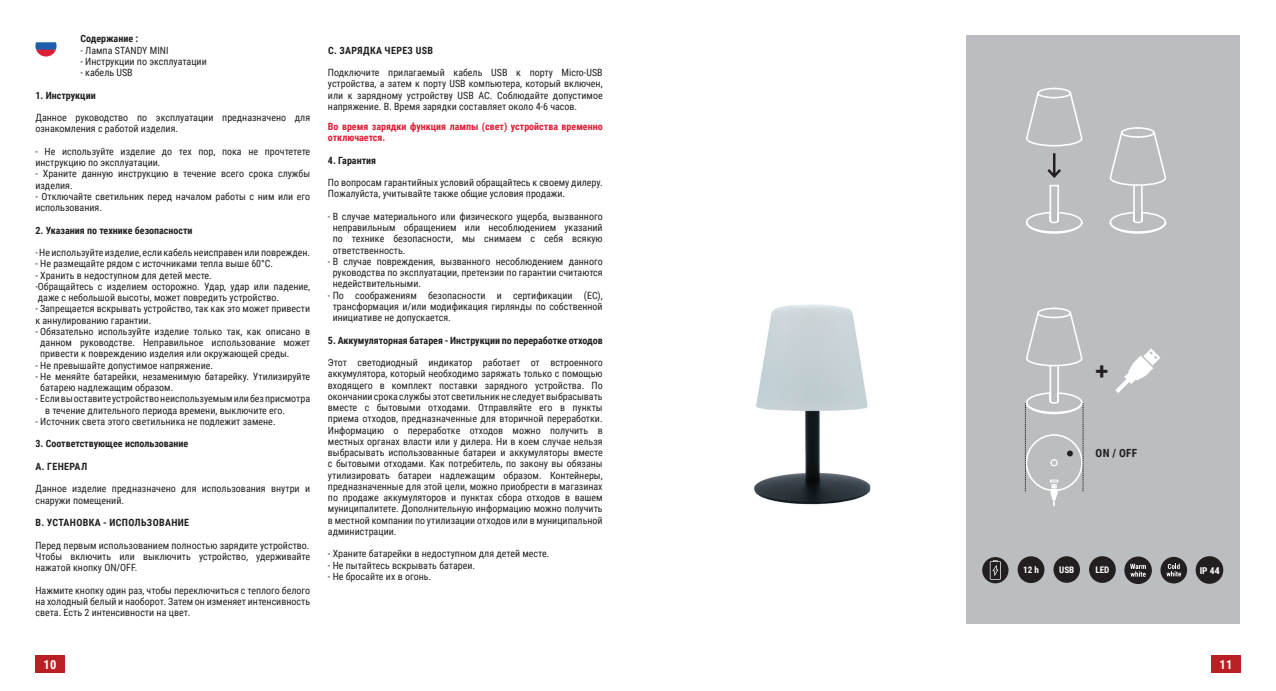
<style>
.page{position:relative;width:1276px;height:691px;background:#fff}
.page>*{position:absolute;margin:0;border:0;box-sizing:border-box;transform-origin:0 0}
.t1{font:700 23.38px "Roboto";color:#231f20}
.t2{font:700 12.5px "Roboto Condensed";color:#fff}
.t3{font:700 11.25px "Roboto Condensed";color:#231f20}
.t4{font:10px/11.2px "Roboto Condensed";color:#231f20}
.t5{font:700 10px "Roboto Condensed";color:#231f20}
.t6{font:700 10px/11.2px "Roboto Condensed";color:#de1d36}
.t7{font:700 10px "Roboto Condensed";letter-spacing:.035em;color:#231f20}
.t8{font:700 9.38px "Roboto Condensed";color:#fff}
.t9{font:700 9.12px "Roboto Condensed";color:#fff}
.t10{font:700 9px "Roboto Condensed";color:#fff}
</style>
<div class="page">
<div style="left:35px;top:656px;width:30px;height:17px;background:#ba1f24"></div>
<div style="left:1211px;top:656px;width:29px;height:17px;background:#ba1f24"></div>
<svg style="left:35px;top:42px;width:22px;height:15px"></svg>
<img style="left:754px;top:304px;width:117px;height:201px">
<div style="left:966px;top:35px;width:273px;height:589px;background:#bcbdc0"></div>
<div style="left:982px;top:557px;width:26px;height:26px;background:#231f20;border-radius:50%"></div>
<svg style="left:990px;top:560px;width:11px;height:20px"></svg>
<div style="left:1195px;top:556px;width:28px;height:28px;background:#231f20;border-radius:50%"></div>
<div style="left:1089px;top:556px;width:26px;height:27px;background:#231f20;border-radius:50%"></div>
<div style="left:1017px;top:556px;width:27px;height:27px;background:#231f20;border-radius:50%"></div>
<div style="left:1053px;top:556px;width:27px;height:27px;background:#231f20;border-radius:50%"></div>
<svg style="left:1115px;top:348px;width:45px;height:45px"></svg>
<svg style="left:1026px;top:87px;width:57px;height:60px"></svg>
<hr style="left:1053px;top:153px;width:2px;height:23px;background:#231f20">
<svg style="left:1026px;top:166px;width:57px;height:68px"></svg>
<svg style="left:1109px;top:127px;width:58px;height:107px"></svg>
<svg style="left:1024px;top:307px;width:60px;height:199px"></svg>
<div style="left:1160px;top:557px;width:27px;height:26px;background:#231f20;border-radius:50%"></div>
<svg style="left:1166px;top:564px;width:15px;height:12px"></svg>
<div style="left:1124px;top:557px;width:28px;height:27px;background:#231f20;border-radius:50%"></div>
<svg style="left:1130px;top:564px;width:16px;height:13px"></svg>
<p class="t5" style="left:80px;top:32px;width:59px">Содержание :</p>
<p class="t4" style="left:80px;top:44px;width:90px">- Лампа STANDY MINI</p>
<p class="t4" style="left:80px;top:55px;width:128px">- Инструкции по эксплуатации</p>
<p class="t4" style="left:80px;top:67px;width:54px">- кабель USB</p>
<p class="t5" style="left:35px;top:88px;width:62px">1. Инструкции</p>
<p class="t4" style="left:35px;top:112px;width:276px">Данное руководство по эксплуатации предназначено для ознакомления с работой изделия.</p>
<p class="t4" style="left:35px;top:145px;width:276px">- Не используйте изделие до тех пор, пока не прочтетете инструкцию по эксплуатации.</p>
<p class="t4" style="left:35px;top:168px;width:276px">- Храните данную инструкцию в течение всего срока службы изделия.</p>
<p class="t4" style="left:35px;top:190px;width:276px">- Отключайте светильник перед началом работы с ним или его использования.</p>
<p class="t5" style="left:35px;top:223px;width:159px">2. Указания по технике безопасности</p>
<p class="t4" style="left:35px;top:247px;width:276px">- Не используйте изделие, если кабель неисправен или поврежден.</p>
<p class="t4" style="left:35px;top:258px;width:239px">- Не размещайте рядом с источниками тепла выше 60°C.</p>
<p class="t4" style="left:35px;top:269px;width:276px">- Хранить в недоступном для детей месте.<br>-Обращайтесь с изделием осторожно. Удар, удар или падение, даже с небольшой высоты, может повредить устройство.</p>
<p class="t4" style="left:35px;top:303px;width:276px">- Запрещается вскрывать устройство, так как это может привести к аннулированию гарантии.</p>
<p class="t4" style="left:40px;top:325px;width:271px;text-align:justify;text-indent:-5px">- Обязательно используйте изделие только так, как описано в данном руководстве. Неправильное использование может привести к повреждению изделия или окружающей среды.</p>
<p class="t4" style="left:35px;top:359px;width:179px">- Не превышайте допустимое напряжение.</p>
<p class="t4" style="left:40px;top:370px;width:271px;text-indent:-5px">- Не меняйте батарейки, незаменимую батарейку. Утилизируйте батарею надлежащим образом.</p>
<p class="t4" style="left:45px;top:393px;width:267px;text-indent:-10px">- Если вы оставите устройство неиспользуемым или без присмотра в течение длительного периода времени, выключите его.</p>
<p class="t4" style="left:35px;top:415px;width:242px">- Источник света этого светильника не подлежит замене.</p>
<p class="t5" style="left:35px;top:437px;width:154px">3. Соответствующее использование</p>
<p class="t7" style="left:36px;top:459px;width:53px">A. ГЕНЕРАЛ</p>
<p class="t4" style="left:35px;top:483px;width:276px">Данное изделие предназначено для использования внутри и снаружи помещений.</p>
<p class="t7" style="left:36px;top:516px;width:155px">B. УСТАНОВКА - ИСПОЛЬЗОВАНИЕ</p>
<p class="t4" style="left:35px;top:539px;width:276px;text-align:justify">Перед первым использованием полностью зарядите устройство.<br>Чтобы включить или выключить устройство, удерживайте нажатой кнопку ON/OFF.</p>
<p class="t4" style="left:35px;top:584px;width:276px;text-align:justify">Нажмите кнопку один раз, чтобы переключиться с теплого белого на холодный белый и наоборот. Затем он изменяет интенсивность света. Есть 2 интенсивности на цвет.</p>
<p class="t7" style="left:328px;top:43px;width:107px">C. ЗАРЯДКА ЧЕРЕЗ USB</p>
<p class="t4" style="left:328px;top:67px;width:276px;text-align:justify">Подключите прилагаемый кабель USB к порту Micro-USB устройства, а затем к порту USB компьютера, который включен, или к зарядному устройству USB AC. Соблюдайте допустимое напряжение. В. Время зарядки составляет около 4-6 часов.</p>
<p class="t6" style="left:328px;top:120px;width:276px">Во время зарядки функция лампы (свет) устройства временно отключается.</p>
<p class="t5" style="left:328px;top:153px;width:50px">4. Гарантия</p>
<p class="t4" style="left:328px;top:177px;width:276px">По вопросам гарантийных условий обращайтесь к своему дилеру.<br>Пожалуйста, учитывайте также общие условия продажи.</p>
<p class="t4" style="left:333px;top:210px;width:271px;text-align:justify;text-indent:-5px">- В случае материального или физического ущерба, вызванного неправильным обращением или несоблюдением указаний по технике безопасности, мы снимаем с себя всякую ответственность.</p>
<p class="t4" style="left:333px;top:255px;width:271px;text-align:justify;text-indent:-5px">- В случае повреждения, вызванного несоблюдением данного руководства по эксплуатации, претензии по гарантии считаются недействительными.</p>
<p class="t4" style="left:333px;top:289px;width:271px;text-align:justify;text-indent:-5px">- По соображениям безопасности и сертификации (EC), трансформация и/или модификация гирлянды по собственной инициативе не допускается.</p>
<p class="t5" style="left:328px;top:333px;width:276px">5. Аккумуляторная батарея - Инструкции по переработке отходов</p>
<p class="t4" style="left:328px;top:357px;width:276px;text-align:justify">Этот светодиодный индикатор работает от встроенного аккумулятора, который необходимо заряжать только с помощью входящего в комплект поставки зарядного устройства. По окончании срока службы этот светильник не следует выбрасывать вместе с бытовыми отходами. Отправляйте его в пункты приема отходов, предназначенные для вторичной переработки.<br>Информацию о переработке отходов можно получить в местных органах власти или у дилера. Ни в коем случае нельзя выбрасывать использованные батареи и аккумуляторы вместе с бытовыми отходами. Как потребитель, по закону вы обязаны утилизировать батареи надлежащим образом. Контейнеры, предназначенные для этой цели, можно приобрести в магазинах по продаже аккумуляторов и пунктах сбора отходов в вашем муниципалитете. Дополнительную информацию можно получить в местной компании по утилизации отходов или в муниципальной администрации.</p>
<p class="t4" style="left:328px;top:548px;width:223px">- Храните батарейки в недоступном для детей месте.</p>
<p class="t4" style="left:328px;top:559px;width:149px">- Не пытайтесь вскрывать батареи.</p>
<p class="t4" style="left:328px;top:570px;width:105px">- Не бросайте их в огонь.</p>
<h1 class="t1" style="left:1095px;top:354px;width:14px">+</h1>
<p class="t3" style="left:1095px;top:445px;width:43px">ON / OFF</p>
<p class="t9" style="left:1023px;top:564px;width:17px">12 h</p>
<p class="t10" style="left:1059px;top:564px;width:17px">USB</p>
<p class="t9" style="left:1095px;top:563px;width:15px">LED</p>
<p class="t8" style="left:1199px;top:564px;width:22px">IP 44</p>
<p class="t2" style="left:44px;top:656px;width:15px">10</p>
<p class="t2" style="left:1219px;top:656px;width:15px">11</p>
</div>
